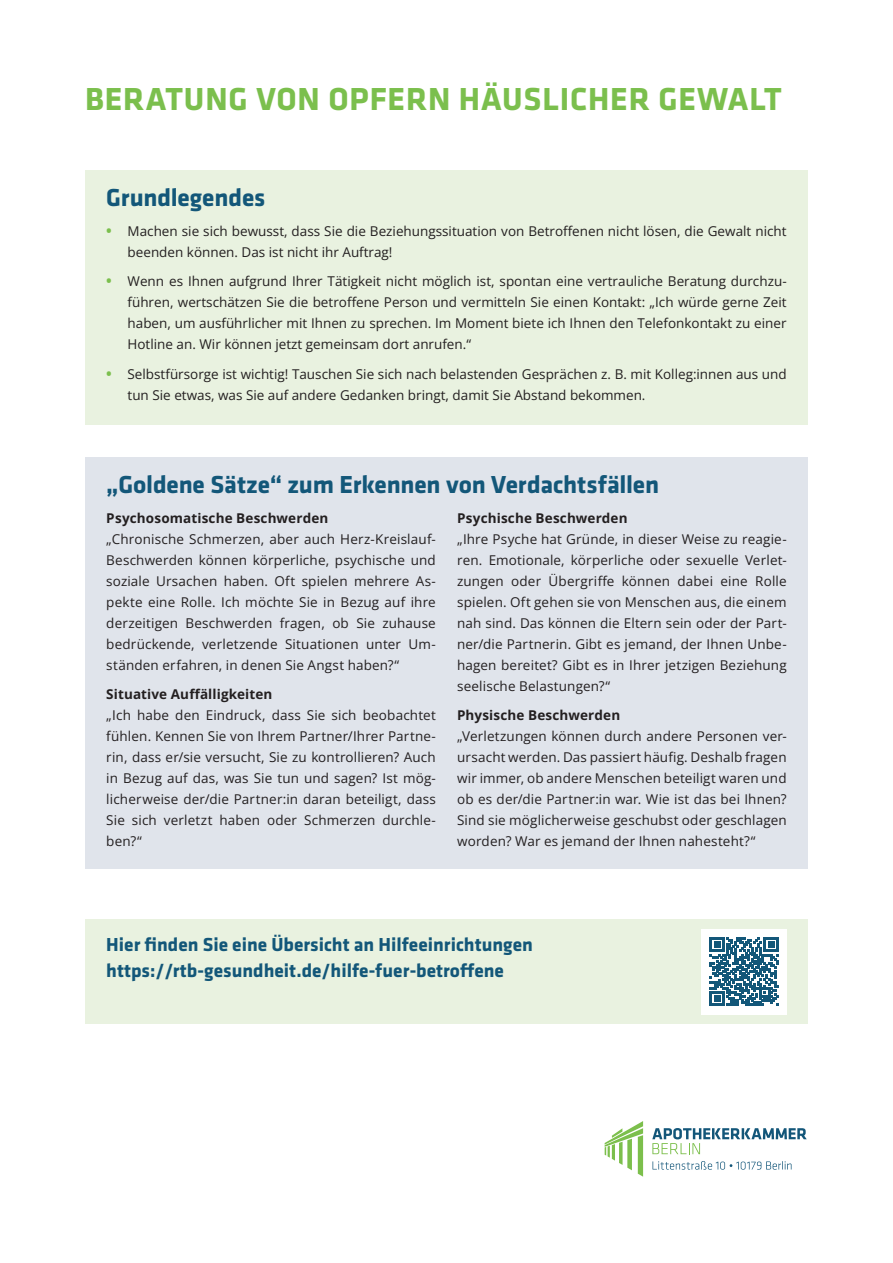
<style>
.page{position:relative;width:893px;height:1263px;background:#fff}
.page>*{position:absolute;margin:0;border:0;box-sizing:border-box;transform-origin:0 0}
.t1{font:700 33px "Klavika Basic";letter-spacing:.025em;color:#7bbf4d}
.t2{font:700 25.5px "Klavika Basic";letter-spacing:-.01em;color:#135779}
.t3{font:700 19.5px/25.5px "Klavika Basic";color:#135779}
.t4{font:13.5px/21px "Open Sans";color:#231f20;text-align:justify}
.t5{font:700 13.5px "Open Sans";letter-spacing:.01em;color:#231f20}
.s1{font-weight:700;font-size:15px;color:#7bbf4d}
</style>
<div class="page">
<div style="left:85px;top:170px;width:723px;height:254px;background:#e9f2e0"></div>
<div style="left:85px;top:457px;width:723px;height:411px;background:#e0e4eb"></div>
<svg style="left:605px;top:1121px;width:38px;height:56px"></svg>
<svg style="left:652px;top:1128px;width:155px;height:26px"></svg>
<svg style="left:652px;top:1161px;width:139px;height:8px"></svg>
<div style="left:85px;top:919px;width:723px;height:105px;background:#e9f2e0"></div>
<div style="left:702px;top:929px;width:85px;height:85px;background:#fff"></div>
<svg style="left:710px;top:937px;width:68px;height:69px"></svg>
<h1 class="t1" style="left:85px;top:75px;width:698px">BERATUNG VON OPFERN HÄUSLICHER GEWALT</h1>
<h2 class="t2" style="left:106px;top:179px;width:161px">Grundlegendes</h2>
<p class="t4" style="left:128px;top:220px;width:661px;text-indent:-21px"><span class="s1">•</span> Machen sie sich bewusst, dass Sie die Beziehungssituation von Betroffenen nicht lösen, die Gewalt nicht beenden können. Das ist nicht ihr Auftrag!</p>
<p class="t4" style="left:128px;top:270px;width:661px;text-indent:-21px"><span class="s1">•</span> Wenn es Ihnen aufgrund Ihrer Tätigkeit nicht möglich ist, spontan eine vertrauliche Beratung durchzu&shy;führen, wertschätzen Sie die betroffene Person und vermitteln Sie einen Kontakt: „Ich würde gerne Zeit haben, um ausführlicher mit Ihnen zu sprechen. Im Moment biete ich Ihnen den Telefonkontakt zu einer Hotline an. Wir können jetzt gemeinsam dort anrufen.“</p>
<p class="t4" style="left:128px;top:363px;width:661px;text-indent:-21px"><span class="s1">•</span> Selbstfürsorge ist wichtig! Tauschen Sie sich nach belastenden Gesprächen z. B. mit Kolleg:innen aus und tun Sie etwas, was Sie auf andere Gedanken bringt, damit Sie Abstand bekommen.</p>
<h2 class="t2" style="left:106px;top:466px;width:554px">„Goldene Sätze“ zum Erkennen von Verdachtsfällen</h2>
<p class="t5" style="left:106px;top:509px;width:224px">Psychosomatische Beschwerden</p>
<p class="t4" style="left:106px;top:528px;width:331px">„Chronische Schmerzen, aber auch Herz-Kreislauf-Beschwerden können körperliche, psychische und soziale Ursachen haben. Oft spielen mehrere As&shy;pekte eine Rolle. Ich möchte Sie in Bezug auf ihre derzeitigen Beschwerden fragen, ob Sie zuhause bedrückende, verletzende Situationen unter Um&shy;ständen erfahren, in denen Sie Angst haben?“</p>
<p class="t5" style="left:106px;top:685px;width:168px">Situative Auffälligkeiten</p>
<p class="t4" style="left:106px;top:705px;width:331px">„Ich habe den Eindruck, dass Sie sich beobachtet fühlen. Kennen Sie von Ihrem Partner/Ihrer Partne&shy;rin, dass er/sie versucht, Sie zu kontrollieren? Auch in Bezug auf das, was Sie tun und sagen? Ist mög&shy;licherweise der/die Partner:in daran beteiligt, dass Sie sich verletzt haben oder Schmerzen durchle&shy;ben?“</p>
<p class="t5" style="left:457px;top:509px;width:172px">Psychische Beschwerden</p>
<p class="t4" style="left:457px;top:528px;width:331px">„Ihre Psyche hat Gründe, in dieser Weise zu reagie&shy;ren. Emotionale, körperliche oder sexuelle Verlet&shy;zungen oder Übergriffe können dabei eine Rolle spielen. Oft gehen sie von Menschen aus, die einem nah sind. Das können die Eltern sein oder der Part&shy;ner/die Partnerin. Gibt es jemand, der Ihnen Unbe&shy;hagen bereitet? Gibt es in Ihrer jetzigen Beziehung seelische Belastungen?“</p>
<p class="t5" style="left:457px;top:706px;width:165px">Physische Beschwerden</p>
<p class="t4" style="left:457px;top:726px;width:331px">„Verletzungen können durch andere Personen ver&shy;ursacht werden. Das passiert häufig. Deshalb fragen wir immer, ob andere Menschen beteiligt waren und ob es der/die Partner:in war. Wie ist das bei Ihnen?<br>Sind sie möglicherweise geschubst oder geschlagen worden? War es jemand der Ihnen nahesteht?“</p>
<h3 class="t3" style="left:106px;top:931px;width:428px">Hier finden Sie eine Übersicht an Hilfeeinrichtungen https://rtb-gesundheit.de/hilfe-fuer-betroffene</h3>
</div>
